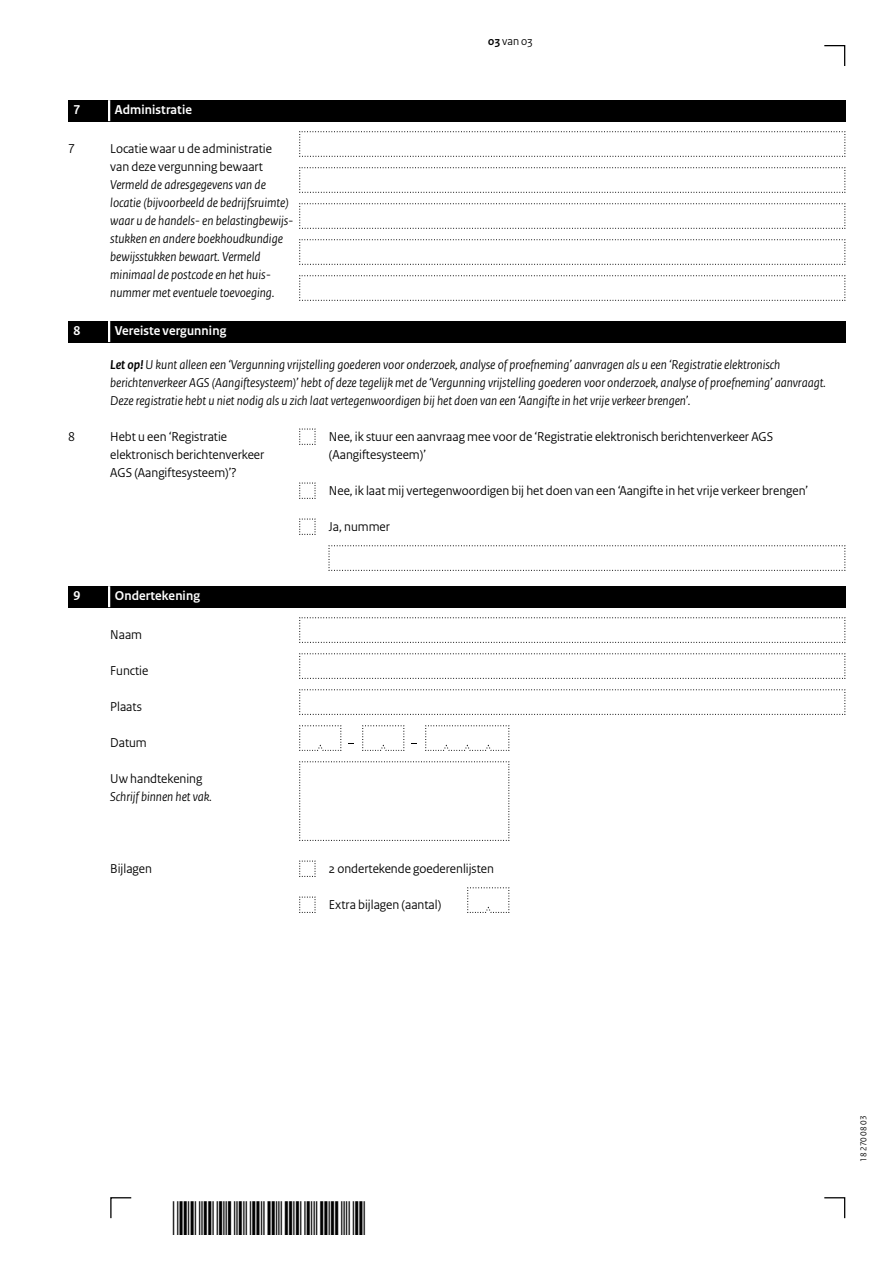
<style>
.page{position:relative;width:893px;height:1263px;background:#fff}
.page>*{position:absolute;margin:0;border:0;box-sizing:border-box;transform-origin:0 0}
.Vraag{font:italic 13.5px/18px "Rijksoverheid Sans Heading";color:#000}
.Vraag_12{font:italic 13.5px/18px "Rijksoverheid Sans Heading";color:#000}
.Vraag_geen_inspring{font:13.5px/18px "Rijksoverheid Sans Heading";color:#000}
.Vraag_Nummer{font:13.5px/18px "Rijksoverheid Sans Heading";color:#000}
.Vraag_12-2{font:13.5px "Rijksoverheid Sans Heading";color:#000}
.KOP_D_Nummer{font:700 13.5px "Rijksoverheid Sans Heading";letter-spacing:.01em;color:#fff}
.KOP_B_Nummer{font:700 13.5px "Rijksoverheid Sans Heading";letter-spacing:.01em;color:#fff}
.t1{font:12px "Rijksoverheid Sans Heading";color:#000}
.t2{font:9px "Rijksoverheid Sans Heading";color:#000}
.s1{font-weight:700}
</style>
<div class="page">
<svg style="left:824px;top:1197px;width:22px;height:22px"></svg>
<svg style="left:110px;top:1197px;width:22px;height:22px"></svg>
<svg style="left:824px;top:45px;width:22px;height:21px"></svg>
<svg style="left:299px;top:428px;width:17px;height:17px"></svg>
<svg style="left:299px;top:482px;width:17px;height:17px"></svg>
<svg style="left:299px;top:518px;width:17px;height:17px"></svg>
<svg style="left:299px;top:761px;width:211px;height:80px"></svg>
<svg style="left:299px;top:860px;width:17px;height:17px"></svg>
<svg style="left:299px;top:896px;width:17px;height:17px"></svg>
<svg style="left:467px;top:887px;width:43px;height:26px"></svg>
<svg style="left:299px;top:131px;width:547px;height:26px"></svg>
<svg style="left:299px;top:167px;width:547px;height:26px"></svg>
<svg style="left:299px;top:203px;width:547px;height:26px"></svg>
<svg style="left:299px;top:239px;width:547px;height:26px"></svg>
<svg style="left:299px;top:275px;width:547px;height:26px"></svg>
<svg style="left:328px;top:545px;width:518px;height:26px"></svg>
<svg style="left:299px;top:617px;width:547px;height:26px"></svg>
<svg style="left:299px;top:653px;width:547px;height:26px"></svg>
<svg style="left:299px;top:689px;width:547px;height:26px"></svg>
<svg style="left:299px;top:725px;width:43px;height:26px"></svg>
<svg style="left:362px;top:725px;width:43px;height:26px"></svg>
<svg style="left:425px;top:725px;width:85px;height:26px"></svg>
<div style="left:68px;top:100px;width:777px;height:21px;background:#000"></div>
<hr style="left:108px;top:100px;width:2px;height:21px;background:#fff">
<div style="left:68px;top:321px;width:777px;height:21px;background:#000"></div>
<hr style="left:108px;top:321px;width:2px;height:21px;background:#fff">
<div style="left:68px;top:586px;width:777px;height:21px;background:#000"></div>
<hr style="left:108px;top:586px;width:2px;height:21px;background:#fff">
<p class="t1" style="left:488px;top:34px;width:46px"><span class="s1">03</span> van 03</p>
<h2 class="KOP_D_Nummer" style="left:74px;top:102px;width:8px">7</h2>
<h2 class="KOP_D_Nummer" style="left:115px;top:102px;width:79px">Administratie</h2>
<p class="Vraag_Nummer" style="left:68px;top:140px;width:8px">7</p>
<p class="Vraag_Nummer" style="left:110px;top:140px;width:163px">Locatie waar u de administratie van deze vergunning bewaart</p>
<p class="Vraag_12" style="left:110px;top:176px;width:183px">Vermeld de adresgegevens van de locatie (bijvoorbeeld de bedrijfsruimte) waar u de handels- en belastingbewijs&shy;stukken en andere boekhoudkundige bewijsstukken bewaart. Vermeld minimaal de postcode en het huis&shy;nummer met eventuele toevoeging.</p>
<h2 class="KOP_B_Nummer" style="left:74px;top:323px;width:8px">8</h2>
<h2 class="KOP_B_Nummer" style="left:115px;top:323px;width:113px">Vereiste vergunning</h2>
<p class="Vraag" style="left:110px;top:356px;width:717px"><span class="s1">Let op!</span> U kunt alleen een ‘Vergunning vrijstelling goederen voor onderzoek, analyse of proefneming’ aanvragen als u een ‘Registratie elektronisch berichtenverkeer AGS (Aangiftesysteem)’ hebt of deze tegelijk met de ‘Vergunning vrijstelling goederen voor onderzoek, analyse of proefneming’ aanvraagt.<br>Deze registratie hebt u niet nodig als u zich laat vertegenwoordigen bij het doen van een ‘Aangifte in het vrije verkeer brengen’.</p>
<p class="Vraag_Nummer" style="left:68px;top:428px;width:8px">8</p>
<p class="Vraag_Nummer" style="left:110px;top:428px;width:156px">Hebt u een ‘Registratie elektronisch berichtenverkeer<br>AGS (Aangiftesysteem)’?</p>
<p class="Vraag_geen_inspring" style="left:329px;top:428px;width:446px">Nee, ik stuur een aanvraag mee voor de ‘Registratie elektronisch berichtenverkeer AGS (Aangiftesysteem)’</p>
<p class="Vraag_geen_inspring" style="left:329px;top:482px;width:481px">Nee, ik laat mij vertegenwoordigen bij het doen van een ‘Aangifte in het vrije verkeer brengen’</p>
<p class="Vraag_geen_inspring" style="left:329px;top:518px;width:63px">Ja, nummer</p>
<h2 class="KOP_D_Nummer" style="left:74px;top:588px;width:8px">9</h2>
<h2 class="KOP_D_Nummer" style="left:115px;top:588px;width:87px">Ondertekening</h2>
<p class="Vraag_12-2" style="left:110px;top:627px;width:33px">Naam</p>
<p class="Vraag_12-2" style="left:110px;top:663px;width:40px">Functie</p>
<p class="Vraag_12-2" style="left:110px;top:699px;width:33px">Plaats</p>
<p class="Vraag_12-2" style="left:110px;top:735px;width:38px">Datum</p>
<p class="Vraag_12-2" style="left:110px;top:771px;width:94px">Uw handtekening</p>
<p class="Vraag_12" style="left:110px;top:788px;width:103px">Schrijf binnen het vak.</p>
<p class="Vraag_12-2" style="left:110px;top:861px;width:43px">Bijlagen</p>
<p class="Vraag_geen_inspring" style="left:329px;top:860px;width:167px">2 ondertekende goederenlijsten</p>
<p class="Vraag_geen_inspring" style="left:329px;top:896px;width:114px">Extra bijlagen (aantal)</p>
<p class="t2" style="left:858px;top:1161px;width:47px;rotate:-90deg">18 270 08 03</p>
</div>
